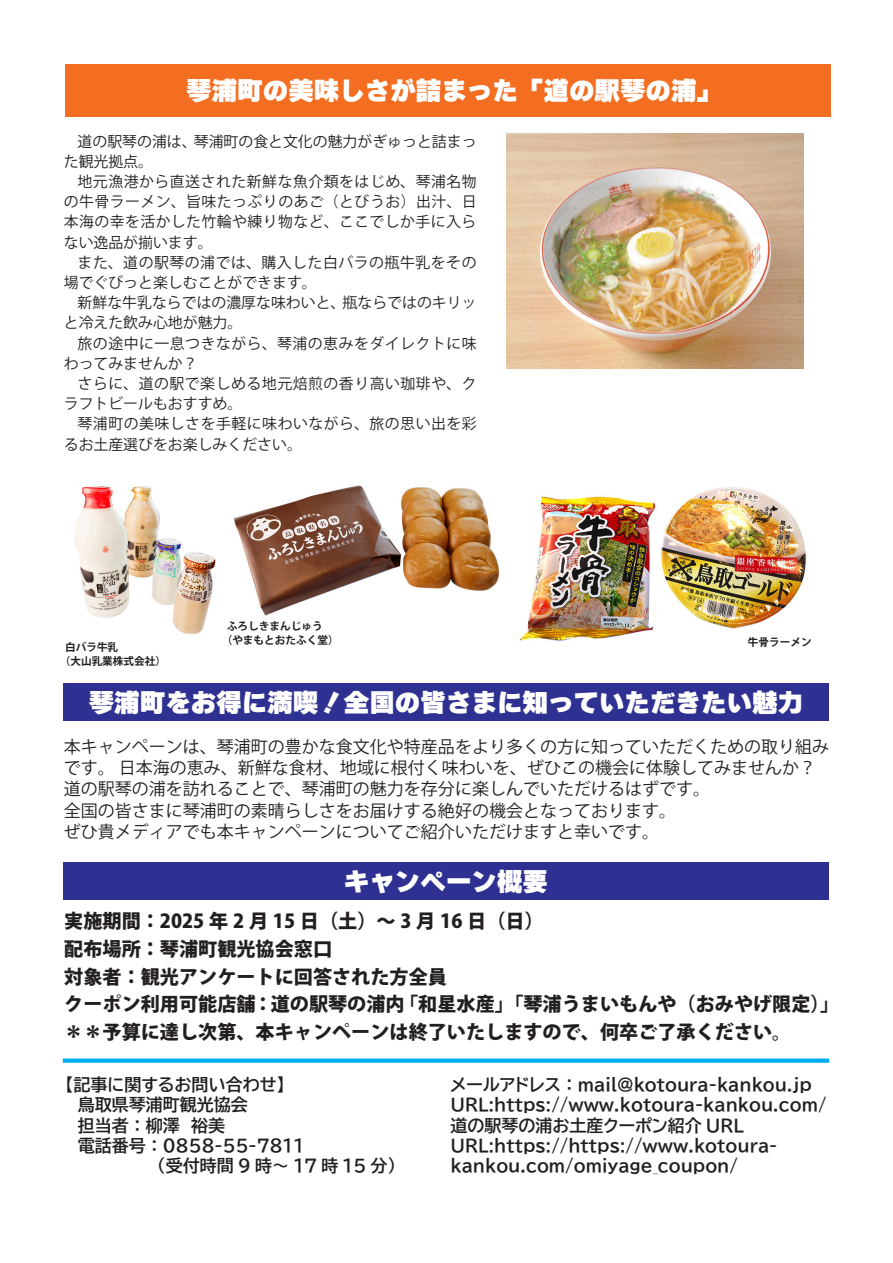
<style>
.page{position:relative;width:893px;height:1263px;background:#fff}
.page>*{position:absolute;margin:0;border:0;box-sizing:border-box;transform-origin:0 0}
.t1{font:25.5px "Ruika 09";color:#fff}
.t2{font:800 19.2px "Koz Go Pr 6 N";color:#231f20}
.t3{font:16.95px/20.2px "BIZ UDP Gothic Bold";color:#231f20}
.t4{font:16.95px/21.3px "Koz Go Pr 6 N";color:#231f20}
.t5{font:14.85px/20.2px "Koz Go Pr 6 N";letter-spacing:.03em;color:#231f20}
.t6{font:14.85px/20.2px "Koz Go Pr 6 N";color:#231f20}
.t7{font:700 10.65px "Koz Go Pr 6 N";color:#231f20}
</style>
<div class="page">
<img style="left:74px;top:486px;width:142px;height:148px">
<img style="left:519px;top:487px;width:287px;height:154px">
<div style="left:63px;top:1058px;width:766px;height:5px;background:#00aeef"></div>
<div style="left:65px;top:64px;width:765px;height:52px;background:#f36e21"></div>
<div style="left:63px;top:862px;width:766px;height:38px;background:#2e3092"></div>
<div style="left:63px;top:683px;width:766px;height:38px;background:#2e3092"></div>
<img style="left:234px;top:485px;width:266px;height:131px">
<img style="left:506px;top:134px;width:297px;height:235px">
<p class="t1" style="left:186px;top:77px;width:537px">琴浦町の美味しさが詰まった「道の駅琴の浦」</p>
<p class="t6" style="left:64px;top:131px;width:414px;text-indent:14px">道の駅琴の浦は、琴浦町の食と文化の魅力がぎゅっと詰まった観光拠点。</p>
<p class="t5" style="left:64px;top:172px;width:414px;text-align:justify;text-indent:14px">地元漁港から直送された新鮮な魚介類をはじめ、琴浦名物の牛骨ラーメン、旨味たっぷりのあご（とびうお）出汁、日本海の幸を活かした竹輪や練り物など、ここでしか手に入らない逸品が揃います。</p>
<p class="t5" style="left:64px;top:253px;width:414px;text-indent:14px">また、道の駅琴の浦では、購入した白バラの瓶牛乳をその場でぐびっと楽しむことができます。</p>
<p class="t6" style="left:64px;top:293px;width:414px;text-indent:14px">新鮮な牛乳ならではの濃厚な味わいと、瓶ならではのキリッと冷えた飲み心地が魅力。</p>
<p class="t5" style="left:64px;top:333px;width:414px;text-indent:14px">旅の途中に一息つきながら、琴浦の恵みをダイレクトに味わってみませんか？</p>
<p class="t5" style="left:64px;top:374px;width:414px;text-indent:14px">さらに、道の駅で楽しめる地元焙煎の香り高い珈琲や、クラフトビールもおすすめ。</p>
<p class="t5" style="left:64px;top:414px;width:414px;text-indent:14px">琴浦町の美味しさを手軽に味わいながら、旅の思い出を彩るお土産選びをお楽しみください。</p>
<p class="t7" style="left:65px;top:641px;width:55px">白バラ牛乳</p>
<p class="t7" style="left:60px;top:655px;width:108px">（大山乳業株式会社）</p>
<p class="t7" style="left:227px;top:620px;width:97px">ふろしきまんじゅう</p>
<p class="t7" style="left:222px;top:634px;width:118px">（やまもとおたふく堂）</p>
<p class="t7" style="left:748px;top:636px;width:65px">牛骨ラーメン</p>
<p class="t1" style="left:89px;top:689px;width:716px">琴浦町をお得に満喫！全国の皆さまに知っていただきたい魅力</p>
<p class="t4" style="left:64px;top:736px;width:767px">本キャンペーンは、琴浦町の豊かな食文化や特産品をより多くの方に知っていただくための取り組みです。 日本海の恵み、新鮮な食材、地域に根付く味わいを、ぜひこの機会に体験してみませんか？</p>
<p class="t4" style="left:64px;top:779px;width:648px">道の駅琴の浦を訪れることで、琴浦町の魅力を存分に楽しんでいただけるはずです。</p>
<p class="t4" style="left:64px;top:800px;width:614px">全国の皆さまに琴浦町の素晴らしさをお届けする絶好の機会となっております。</p>
<p class="t4" style="left:64px;top:821px;width:597px">ぜひ貴メディアでも本キャンペーンについてご紹介いただけますと幸いです。</p>
<p class="t1" style="left:344px;top:868px;width:206px">キャンペーン概要</p>
<p class="t2" style="left:64px;top:910px;width:481px">実施期間：2025 年 2 月 15 日（土）～ 3 月 16 日（日）</p>
<p class="t2" style="left:64px;top:938px;width:269px">配布場所：琴浦町観光協会窓口</p>
<p class="t2" style="left:64px;top:966px;width:384px">対象者：観光アンケートに回答された方全員</p>
<p class="t2" style="left:64px;top:993px;width:776px">クーポン利用可能店舗：道の駅琴の浦内 「和星水産」「琴浦うまいもんや（おみやげ限定）」</p>
<p class="t2" style="left:64px;top:1021px;width:729px">＊＊予算に達し次第、本キャンペーンは終了いたしますので、何卒ご了承ください。</p>
<p class="t3" style="left:65px;top:1075px;width:221px">【記事に関するお問い合わせ】</p>
<p class="t3" style="left:78px;top:1095px;width:172px">鳥取県琴浦町観光協会</p>
<p class="t3" style="left:78px;top:1115px;width:149px">担当者：柳澤　裕美</p>
<p class="t3" style="left:78px;top:1135px;width:228px">電話番号： 0858-55-7811</p>
<p class="t3" style="left:78px;top:1155px;width:320px">　　　　　　　（受付時間 9 時～ 17 時 15 分）</p>
<p class="t3" style="left:450px;top:1075px;width:363px">メールアドレス： mail@kotoura-kankou.jp</p>
<p class="t3" style="left:450px;top:1095px;width:378px">URL:https://www.kotoura-kankou.com/</p>
<p class="t3" style="left:450px;top:1115px;width:295px">道の駅琴の浦お土産クーポン紹介 URL</p>
<p class="t3" style="left:450px;top:1135px;width:328px">URL:https://https://www.kotoura&shy;kankou.com/omiyage_coupon/</p>
</div>
